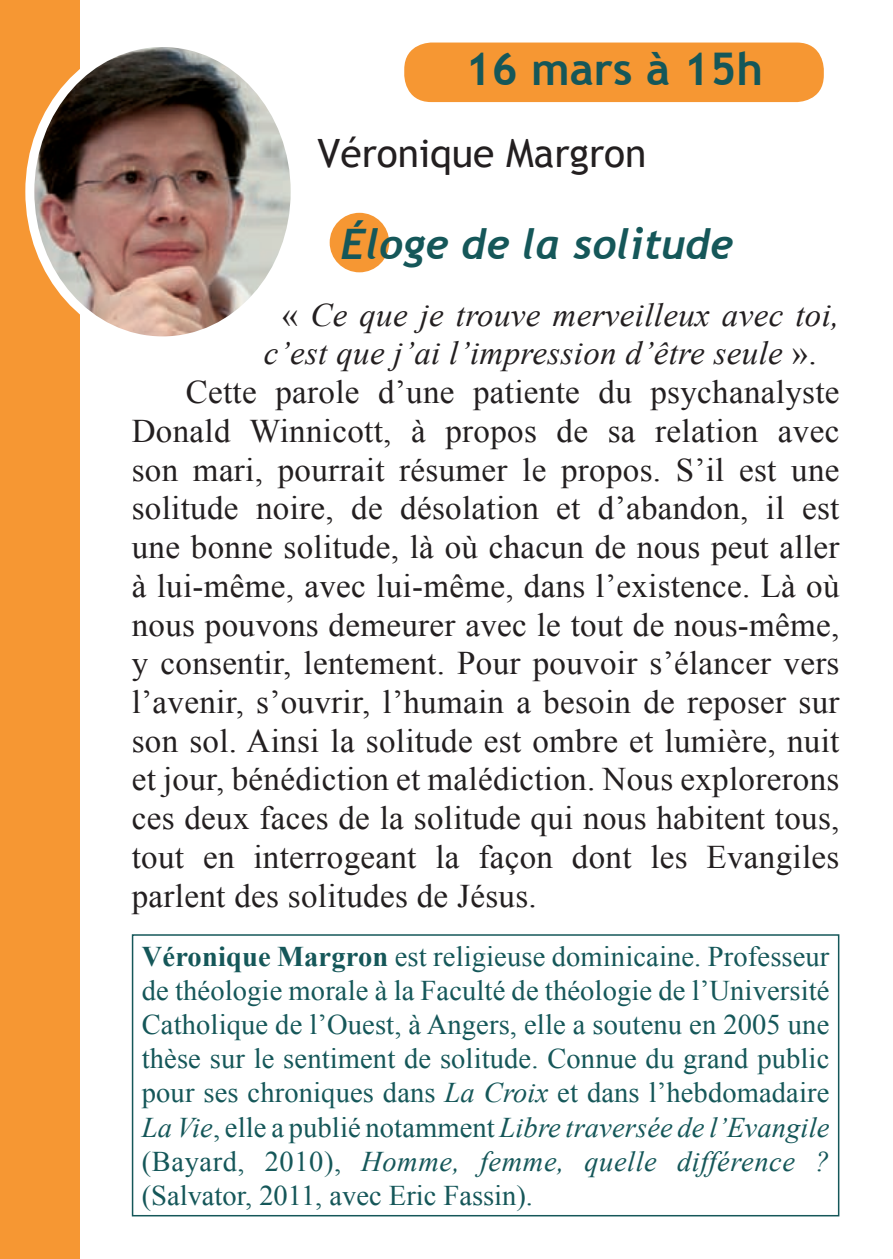
<style>
.page{position:relative;width:893px;height:1259px;background:#fff}
.page>*{position:absolute;margin:0;border:0;box-sizing:border-box;transform-origin:0 0}
.t1{font:700 45px "Trebuchet MS";color:#155759}
.t2{font:italic 700 42px "Trebuchet";color:#155759}
.t3{font:39px "Trebuchet MS";color:#231f20}
.t4{font:33px "Times New Roman";letter-spacing:.01em;color:#231f20}
.t5{font:italic 33px "Times New Roman";letter-spacing:.01em;color:#231f20}
.t6{font:28.5px/34.2px "Times New Roman";color:#155759;text-align:justify}
.s1{font-style:normal}
.s2{font-weight:700}
.s3{font-style:italic}
</style>
<div class="page">
<div style="left:0;top:0;width:80px;height:1259px;background:#f69733"></div>
<img style="left:30px;top:48px;width:260px;height:287px">
<div style="left:25px;top:38px;width:275px;height:307px;border:9px solid #fff;border-radius:50%"></div>
<div style="left:330px;top:213px;width:59px;height:59px;background:#f69733;border-radius:50%"></div>
<div style="left:404px;top:43px;width:420px;height:59px;background:#f69733;border-radius:27px"></div>
<div style="left:132px;top:934px;width:707px;height:282px;border:2px solid #155759"></div>
<h1 class="t1" style="left:465px;top:41px;width:300px">16 mars à 15h</h1>
<p class="t3" style="left:318px;top:130px;width:330px">Véronique Margron</p>
<p class="t2" style="left:341px;top:218px;width:394px">éloge de la solitude</p>
<p class="t5" style="left:282px;top:292px;width:559px"><span class="s1">«</span> Ce que je trouve merveilleux avec toi,</p>
<p class="t5" style="left:264px;top:331px;width:555px">c’est que j’ai l’impression d’être seule <span class="s1">».</span></p>
<p class="t4" style="left:186px;top:370px;width:655px">Cette parole d’une patiente du psychanalyste</p>
<p class="t4" style="left:132px;top:409px;width:709px">Donald Winnicott, à propos de sa relation avec</p>
<p class="t4" style="left:132px;top:447px;width:709px">son mari, pourrait résumer le propos. S’il est une</p>
<p class="t4" style="left:132px;top:486px;width:709px">solitude noire, de désolation et d’abandon, il est</p>
<p class="t4" style="left:132px;top:525px;width:709px">une bonne solitude, là où chacun de nous peut aller</p>
<p class="t4" style="left:132px;top:563px;width:709px">à lui-même, avec lui-même, dans l’existence. Là où</p>
<p class="t4" style="left:132px;top:602px;width:709px">nous pouvons demeurer avec le tout de nous-même,</p>
<p class="t4" style="left:132px;top:641px;width:709px">y consentir, lentement. Pour pouvoir s’élancer vers</p>
<p class="t4" style="left:132px;top:680px;width:709px">l’avenir, s’ouvrir, l’humain a besoin de reposer sur</p>
<p class="t4" style="left:132px;top:718px;width:709px">son sol. Ainsi la solitude est ombre et lumière, nuit</p>
<p class="t4" style="left:132px;top:757px;width:709px">et jour, bénédiction et malédiction. Nous explorerons</p>
<p class="t4" style="left:132px;top:796px;width:709px">ces deux faces de la solitude qui nous habitent tous,</p>
<p class="t4" style="left:132px;top:834px;width:709px">tout en interrogeant la façon dont les Evangiles</p>
<p class="t4" style="left:132px;top:873px;width:406px">parlent des solitudes de Jésus.</p>
<p class="t6" style="left:142px;top:938px;width:689px"><span class="s2">Véronique Margron</span> est religieuse dominicaine. Professeur de théologie morale à la Faculté de théologie de l’Université Catholique de l’Ouest, à Angers, elle a soutenu en 2005 une thèse sur le sentiment de solitude. Connue du grand public pour ses chroniques dans <span class="s3">La Croix</span> et dans l’hebdomadaire <span class="s3">La Vie</span>, elle a publié notamment <span class="s3">Libre traversée de l’Evangile </span>(Bayard, 2010), <span class="s3">Homme, femme, quelle différence ? </span>(Salvator, 2011, avec Eric Fassin).</p>
</div>
